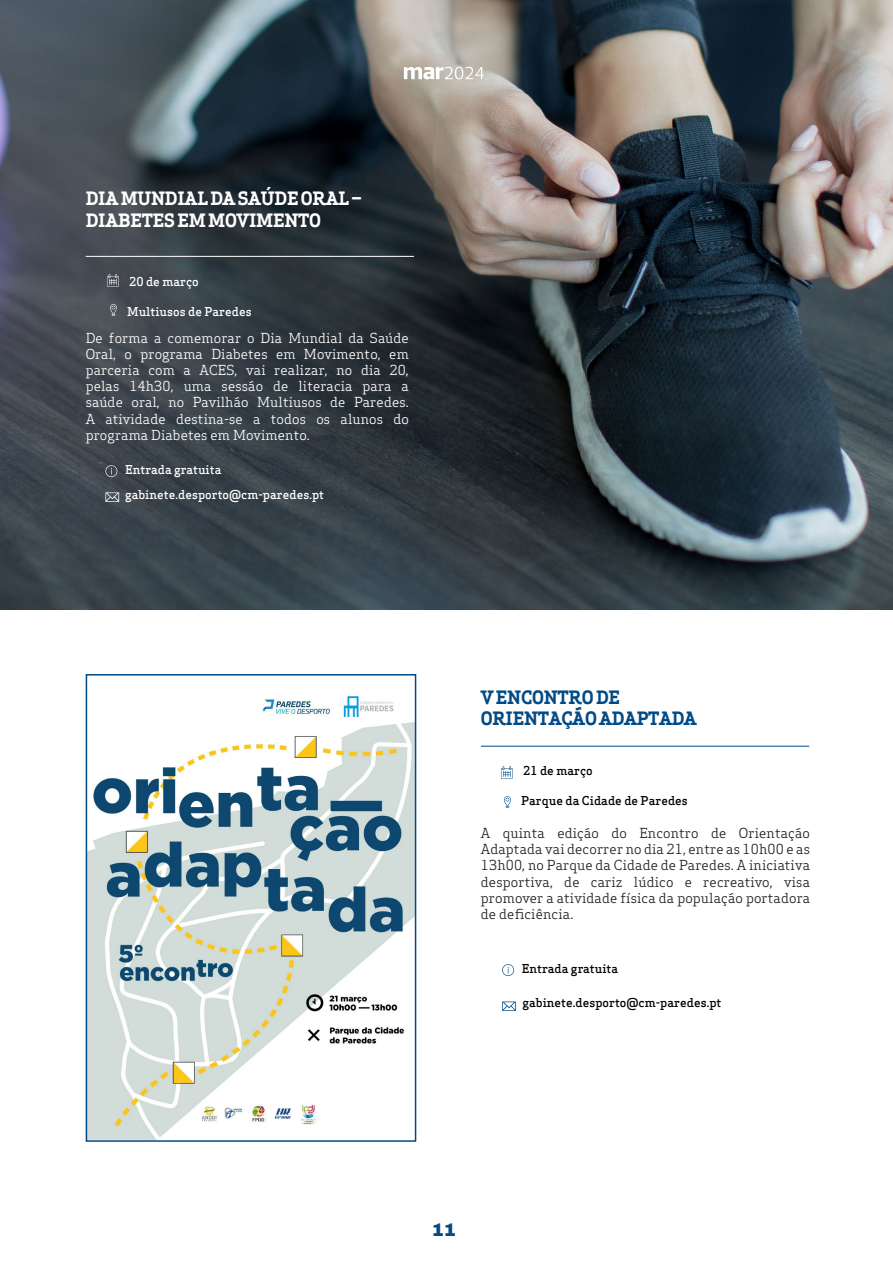
<style>
.page{position:relative;width:893px;height:1263px;background:#fff}
.page>*{position:absolute;margin:0;border:0;box-sizing:border-box;transform-origin:0 0}
.t1{font:700 18px/21.6px "Apex Serif";letter-spacing:-.01em;color:#fff}
.t2{font:700 18px "Apex Serif";letter-spacing:-.01em;color:#014a86}
.t3{font:900 18px "Archivo";color:#014a86}
.t4{font:13.5px/16.2px "Apex Serif";letter-spacing:.01em;color:#fff;text-align:justify}
.t5{font:13.5px/16.2px "Apex Serif";letter-spacing:.01em;color:#231f20;text-align:justify}
.t6{font:500 12px "Apex Serif";color:#000}
.t7{font:500 12px "Apex Serif";color:#fff}
</style>
<div class="page">
<img style="left:0;top:0;width:893px;height:609px">
<hr style="left:86px;top:256px;width:328px;height:1px;background:#fff">
<svg style="left:107px;top:274px;width:12px;height:13px"></svg>
<svg style="left:110px;top:304px;width:7px;height:12px"></svg>
<svg style="left:105px;top:465px;width:12px;height:12px"></svg>
<svg style="left:105px;top:492px;width:14px;height:10px"></svg>
<svg style="left:404px;top:67px;width:80px;height:12px"></svg>
<hr style="left:481px;top:746px;width:328px;height:1px;background:#014a86">
<svg style="left:502px;top:964px;width:12px;height:12px"></svg>
<svg style="left:502px;top:1001px;width:14px;height:10px"></svg>
<svg style="left:501px;top:766px;width:12px;height:13px"></svg>
<svg style="left:504px;top:796px;width:7px;height:12px"></svg>
<img style="left:89px;top:695px;width:324px;height:444px">
<div style="left:86px;top:674px;width:330px;height:468px;border:2px solid #014a86"></div>
<p class="t1" style="left:86px;top:188px;width:278px">DIA MUNDIAL DA SAÚDE ORAL –<br>DIABETES EM MOVIMENTO</p>
<p class="t7" style="left:129px;top:274px;width:71px">20 de março</p>
<p class="t7" style="left:127px;top:303px;width:126px">Multiusos de Paredes</p>
<p class="t4" style="left:86px;top:329px;width:325px">De forma a comemorar o Dia Mundial da Saúde Oral, o programa Diabetes em Movimento, em parceria com a ACES, vai realizar, no dia 20, pelas 14h30, uma sessão de literacia para a saúde oral, no Pavilhão Multiusos de Paredes.<br>A atividade destina-se a todos os alunos do programa Diabetes em Movimento.</p>
<p class="t7" style="left:125px;top:462px;width:98px">Entrada gratuita</p>
<p class="t7" style="left:125px;top:487px;width:201px">gabinete.desporto@cm-paredes.pt</p>
<p class="t2" style="left:481px;top:686px;width:141px">V ENCONTRO DE</p>
<p class="t2" style="left:481px;top:707px;width:218px">ORIENTAÇÃO ADAPTADA</p>
<p class="t6" style="left:523px;top:763px;width:71px">21 de março</p>
<p class="t6" style="left:521px;top:793px;width:168px">Parque da Cidade de Paredes</p>
<p class="t5" style="left:481px;top:825px;width:331px">A quinta edição do Encontro de Orientação Adaptada vai decorrer no dia 21, entre as 10h00 e as 13h00, no Parque da Cidade de Paredes. A iniciativa desportiva, de cariz lúdico e recreativo, visa promover a atividade física da população portadora de deficiência.</p>
<p class="t6" style="left:522px;top:961px;width:98px">Entrada gratuita</p>
<p class="t6" style="left:522px;top:995px;width:201px">gabinete.desporto@cm-paredes.pt</p>
<p class="t3" style="left:432px;top:1218px;width:26px">11</p>
</div>
